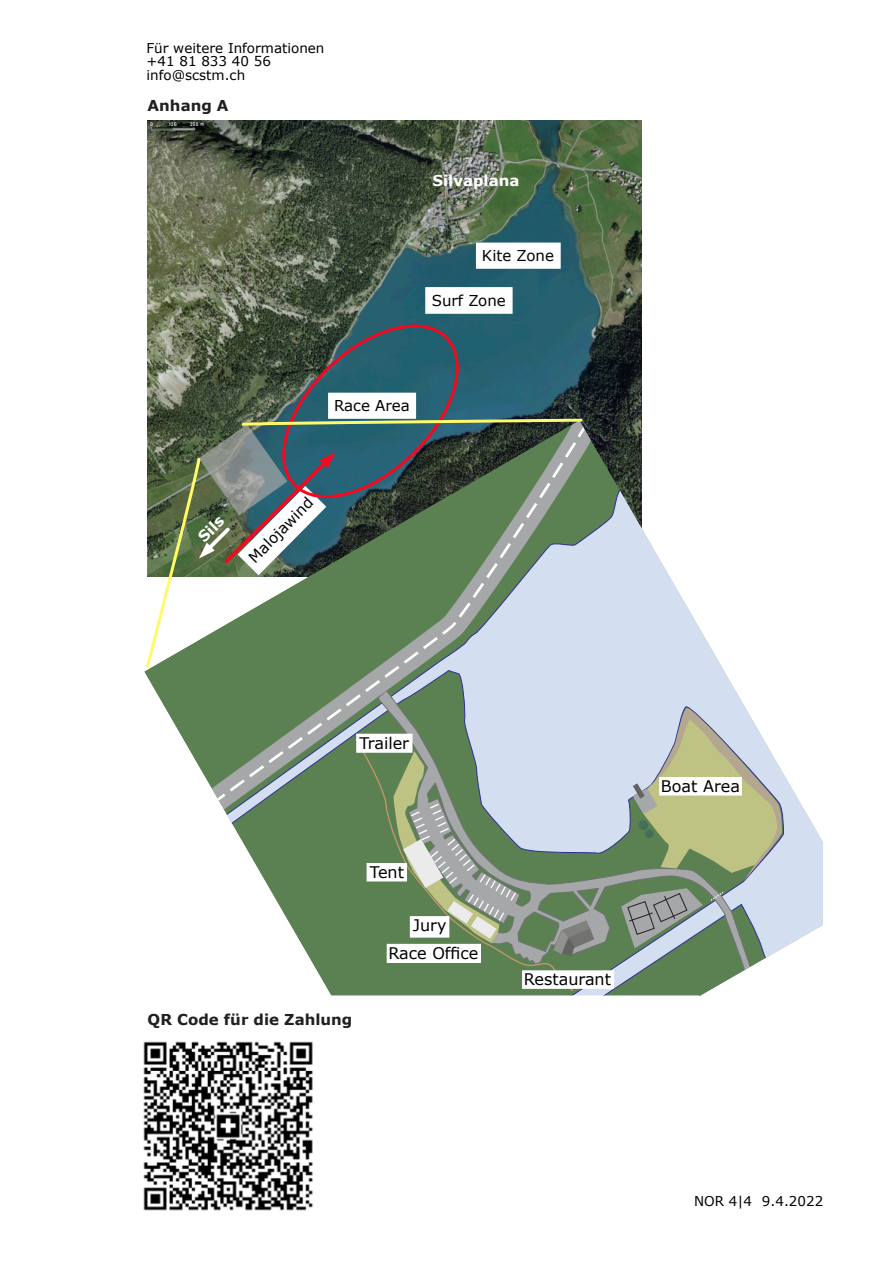
<style>
.page{position:relative;width:893px;height:1263px;background:#fff}
.page>*{position:absolute;margin:0;border:0;box-sizing:border-box;transform-origin:0 0}
.t1{font:16.05px/28.3px "Verdana";color:#000;text-align:center}
.t2{font:15px "Verdana";color:#000}
.t3{font:700 15px "Verdana";color:#231f20}
.t4{font:700 15px "Verdana";color:#fff}
.t5{font:13.5px/13.5px "Verdana";color:#000}
</style>
<div class="page">
<img style="left:148px;top:120px;width:493px;height:300px">
<div style="left:425px;top:287px;width:88px;height:27px;background:#fff"></div>
<svg style="left:314px;top:810px;width:507px;height:183px"></svg>
<svg style="left:575px;top:669px;width:194px;height:326px;fill:#5b8059"></svg>
<div style="left:338px;top:965px;width:237px;height:28px;background:#5b8052"></div>
<svg style="left:296px;top:605px;width:427px;height:360px"></svg>
<svg style="left:144px;top:420px;width:542px;height:515px"></svg>
<svg style="left:356px;top:734px;width:5px;height:19px"></svg>
<div style="left:522px;top:970px;width:92px;height:19px;background:#fff;border:7px solid #fff"></div>
<svg style="left:361px;top:691px;width:443px;height:271px"></svg>
<div style="left:387px;top:944px;width:94px;height:19px;background:#fff"></div>
<div style="left:659px;top:777px;width:83px;height:18px;background:#fff"></div>
<div style="left:476px;top:243px;width:85px;height:26px;background:#fff"></div>
<svg style="left:145px;top:314px;width:439px;height:355px"></svg>
<svg style="left:821px;top:839px;width:2px;height:87px"></svg>
<svg style="left:330px;top:993px;width:372px;height:3px"></svg>
<img style="left:143px;top:1041px;width:170px;height:170px">
<p class="t5" style="left:146px;top:42px;width:180px">Für weitere Informationen +41 81 833 40 56 info@scstm.ch</p>
<p class="t3" style="left:148px;top:99px;width:82px">Anhang A</p>
<p class="t4" style="left:432px;top:175px;width:89px">Silvaplana</p>
<p class="t2" style="left:482px;top:250px;width:74px">Kite Zone</p>
<p class="t2" style="left:432px;top:295px;width:76px">Surf Zone</p>
<p class="t2" style="left:334px;top:400px;width:77px">Race Area</p>
<p class="t4" style="left:196px;top:535px;width:31px;rotate:-45deg">Sils</p>
<p class="t2" style="left:247px;top:555px;width:86px;rotate:-45deg">Malojawind</p>
<p class="t1" style="left:360px;top:730px;width:51px">Trailer</p>
<p class="t1" style="left:370px;top:859px;width:36px">Tent</p>
<p class="t1" style="left:388px;top:912px;width:91px">Jury<br>Race Office</p>
<p class="t3" style="left:148px;top:1013px;width:206px">QR Code für die Zahlung</p>
<p class="t1" style="left:524px;top:967px;width:89px">Restaurant</p>
<p class="t1" style="left:661px;top:773px;width:81px">Boat Area</p>
<p class="t5" style="left:694px;top:1195px;width:131px">NOR 4|4 9.4.2022</p>
</div>
